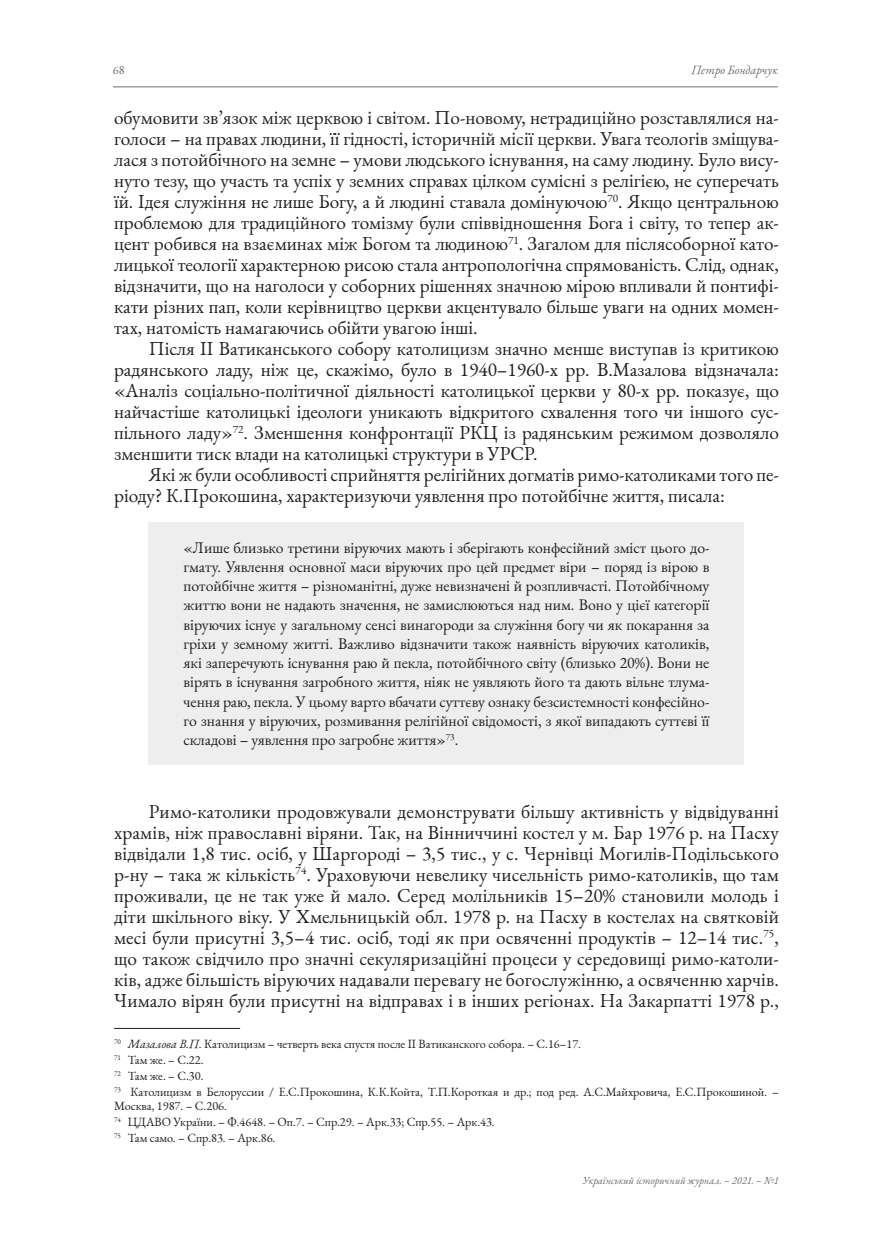
<style>
.page{position:relative;width:893px;height:1241px;background:#fff}
.page>*{position:absolute;margin:0;border:0;box-sizing:border-box;transform-origin:0 0}
.t1{font:19.25px/21px "EB Garamond";color:#231f20;text-align:justify}
.t2{font:15.75px/19.2px "EB Garamond";color:#231f20;text-align:justify}
.t3{font:12.25px/15.9px "EB Garamond";color:#231f20}
.t4{font:italic 12.25px "EB Garamond";color:#6c6d70}
.t5{font:12.25px "EB Garamond";color:#6c6d70}
.t6{font:italic 10.5px "EB Garamond";color:#6c6d70}
.s1{font-style:italic}
</style>
<div class="page">
<hr style="left:113px;top:87px;width:665px;height:1px;background:#6c6d70">
<div style="left:149px;top:521px;width:595px;height:243px;background:#eeeeef"></div>
<hr style="left:114px;top:1027px;width:126px;height:1px;background:#231f20">
<p class="t5" style="left:113px;top:62px;width:13px">68</p>
<p class="t4" style="left:691px;top:62px;width:88px">Петро Бондарчук</p>
<p class="t1" style="left:114px;top:107px;width:666px">обумовити зв’язок між церквою і світом. По-новому, нетрадиційно розставлялися на&shy;голоси – на правах людини, її гідності, історичній місії церкви. Увага теологів зміщува&shy;лася з потойбічного на земне – умови людського існування, на саму людину. Було вису&shy;нуто тезу, що участь та успіх у земних справах цілком сумісні з релігією, не суперечать їй. Ідея служіння не лише Богу, а й людині ставала домінуючою<sup>70</sup>. Якщо центральною проблемою для традиційного томізму були співвідношення Бога і світу, то тепер ак&shy;цент робився на взаєминах між Богом та людиною<sup>71</sup>. Загалом для післясоборної като&shy;лицької теології характерною рисою стала антропологічна спрямованість. Слід, однак, відзначити, що на наголоси у соборних рішеннях значною мірою впливали й понтифі&shy;кати різних пап, коли керівництво церкви акцентувало більше уваги на одних момен&shy;тах, натомість намагаючись обійти увагою інші.</p>
<p class="t1" style="left:114px;top:338px;width:666px;text-indent:35px">Після ІІ Ватиканського собору католицизм значно менше виступав із критикою радянського ладу, ніж це, скажімо, було в 1940–1960-х рр. В.Мазалова відзначала: «Аналіз соціально-політичної діяльності католицької церкви у 80-х рр. показує, що найчастіше католицькі ідеологи уникають відкритого схвалення того чи іншого сус&shy;пільного ладу»<sup>72</sup>. Зменшення конфронтації РКЦ із радянським режимом дозволяло зменшити тиск влади на католицькі структури в УРСР.</p>
<p class="t1" style="left:114px;top:464px;width:666px;text-indent:35px">Які ж були особливості сприйняття релігійних догматів римо-католиками того пе&shy;ріоду? К.Прокошина, характеризуючи уявлення про потойбічне життя, писала:</p>
<p class="t2" style="left:184px;top:537px;width:527px">«Лише близько третини віруючих мають і зберігають конфесійний зміст цього до&shy;гмату. Уявлення основної маси віруючих про цей предмет віри – поряд із вірою в потойбічне життя – різноманітні, дуже невизначені й розпливчасті. Потойбічному життю вони не надають значення, не замислюються над ним. Воно у цієї категорії віруючих існує у загальному сенсі винагороди за служіння богу чи як покарання за гріхи у земному житті. Важливо відзначити також наявність віруючих католиків, які заперечують існування раю й пекла, потойбічного світу (близько 20%). Вони не вірять в існування загробного життя, ніяк не уявляють його та дають вільне тлума&shy;чення раю, пекла. У цьому варто вбачати суттєву ознаку безсистемності конфесійно&shy;го знання у віруючих, розмивання релігійної свідомості, з якої випадають суттєві її складові – уявлення про загробне життя»<sup>73</sup>.</p>
<p class="t1" style="left:114px;top:800px;width:666px;text-indent:35px">Римо-католики продовжували демонструвати більшу активність у відвідуванні храмів, ніж православні віряни. Так, на Вінниччині костел у м. Бар 1976 р. на Пасху відвідали 1,8 тис. осіб, у Шаргороді – 3,5 тис., у с. Чернівці Могилів-Подільського р-ну – така ж кількість<sup>74</sup>. Ураховуючи невелику чисельність римо-католиків, що там проживали, це не так уже й мало. Серед молільників 15–20% становили молодь і діти шкільного віку. У Хмельницькій обл. 1978 р. на Пасху в костелах на святковій месі були присутні 3,5–4 тис. осіб, тоді як при освяченні продуктів – 12–14 тис.<sup>75</sup>, що також свідчило про значні секуляризаційні процеси у середовищі римо-католи&shy;ків, адже більшість віруючих надавали перевагу не богослужінню, а освяченню харчів.<br>Чимало вірян були присутні на відправах і в інших регіонах. На Закарпатті 1978 р.,</p>
<p class="t3" style="left:114px;top:1036px;width:666px"><sup>70</sup> <span class="s1">Мазалова В.П</span>. Католицизм – четверть века спустя после ІІ Ватиканского собора. – С.16–17.<br><sup>71</sup> Там же. – С.22.<br><sup>72</sup> Там же. – С.30.<br><sup>73</sup> Католицизм в Белоруссии / Е.С.Прокошина, К.К.Койта, Т.П.Короткая и др.; под ред. А.С.Майхровича, Е.С.Прокошиной. –</p>
<p class="t3" style="left:114px;top:1097px;width:382px">Москва, 1987. – С.206.<br><sup>74</sup> ЦДАВО України. – Ф.4648. – Оп.7. – Спр.29. – Арк.33; Спр.55. – Арк.43.<br><sup>75</sup> Там само. – Спр.83. – Арк.86.</p>
<p class="t6" style="left:583px;top:1173px;width:198px">Український історичний журнал. – 2021. – №1</p>
</div>
